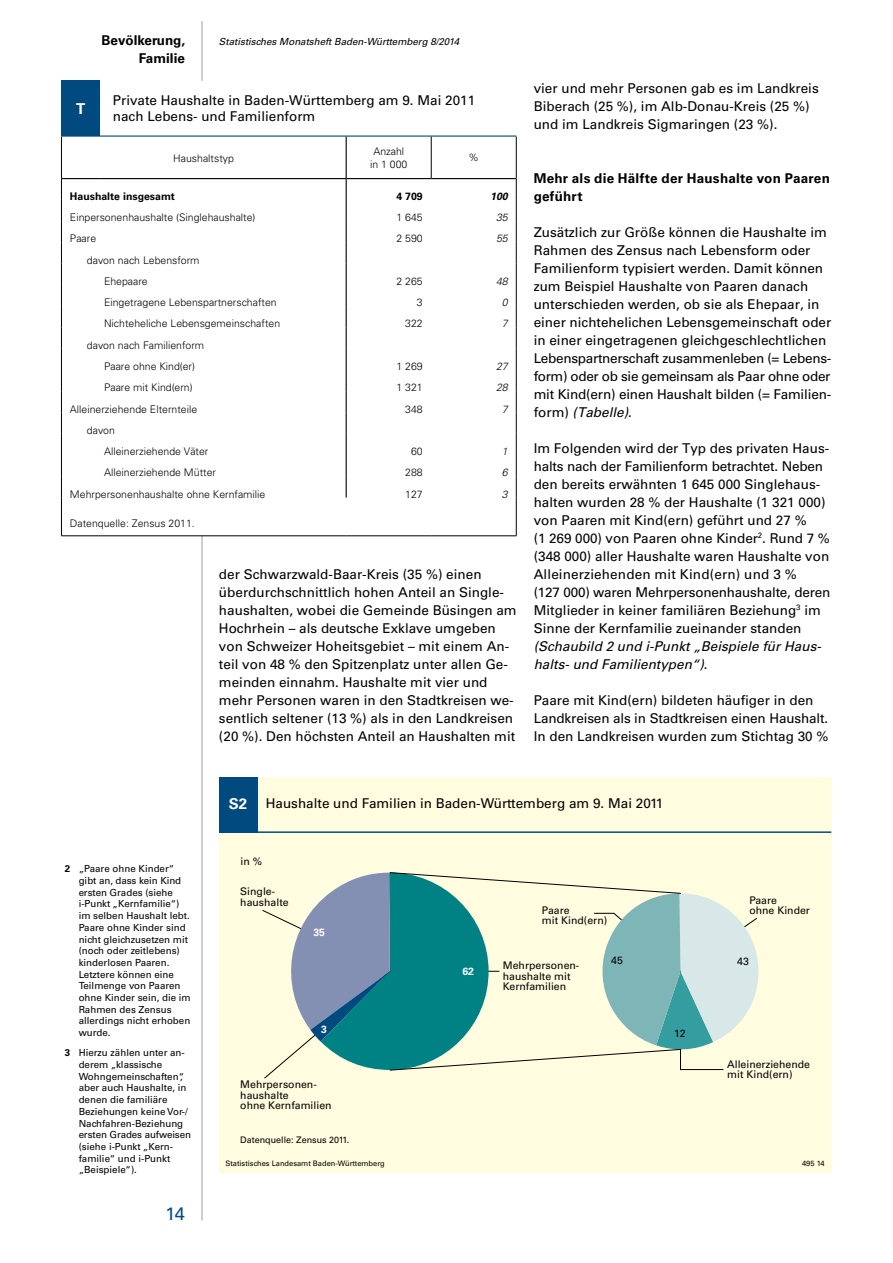
<style>
.page{position:relative;width:893px;height:1263px;background:#fff}
.page>*{position:absolute;margin:0;border:0;box-sizing:border-box;transform-origin:0 0}
.t1{font:18px "Univers";color:#004a7f}
.t2{font:700 15px "Univers";color:#fff}
.t3{font:13.5px/18px "Univers";color:#000}
.t4{font:italic 13.5px/18px "Univers";color:#000}
.t5{font:700 13.5px/18px "Univers";letter-spacing:.015em;color:#000}
.t6{font:300 10.5px/21.3px "Univers";color:#000}
.t7{font:10.5px/10.5px "Univers";color:#000}
.t8{font:700 10.5px "Univers";color:#000}
.t9{font:italic 300 10.5px "Univers";color:#000}
.t10{font:700 10.5px "Univers";color:#fff}
.t11{font:italic 700 10.5px "Univers";color:#000}
.t12{font:9.75px/11.7px "Univers";color:#000}
.t13{font:italic 9.75px "Univers";color:#000}
.t14{font:9px "Univers";color:#000}
.t15{font:7.5px "Univers";color:#000}
.s1{font-style:italic}
.s2{font-style:normal}
.s3{font-weight:700}
.s4{font-weight:700;font-size:15px;color:#fff}
</style>
<div class="page">
<hr style="left:202px;top:21px;width:1px;height:1199px;background:#9c9e9f">
<svg style="left:61px;top:81px;width:455px;height:454px"></svg>
<hr style="left:61px;top:136px;width:39px;height:1px;background:#004a7f">
<hr style="left:100px;top:136px;width:246px;height:1px;background:#004a7f">
<hr style="left:346px;top:136px;width:85px;height:1px;background:#004a7f">
<hr style="left:431px;top:136px;width:85px;height:1px;background:#004a7f">
<hr style="left:346px;top:137px;width:1px;height:41px;background:#000">
<hr style="left:431px;top:137px;width:1px;height:41px;background:#000">
<hr style="left:62px;top:178px;width:38px;height:1px;background:#000">
<hr style="left:100px;top:178px;width:246px;height:1px;background:#000">
<hr style="left:346px;top:178px;width:85px;height:1px;background:#000">
<hr style="left:431px;top:178px;width:85px;height:1px;background:#000">
<svg style="left:346px;top:179px;width:1px;height:318px"></svg>
<hr style="left:61px;top:137px;width:1px;height:42px;background:#000">
<hr style="left:516px;top:137px;width:1px;height:42px;background:#000">
<svg style="left:61px;top:179px;width:1px;height:318px"></svg>
<svg style="left:516px;top:179px;width:1px;height:318px"></svg>
<hr style="left:61px;top:535px;width:39px;height:1px;background:#000">
<hr style="left:100px;top:535px;width:246px;height:1px;background:#000">
<hr style="left:346px;top:535px;width:85px;height:1px;background:#000">
<hr style="left:431px;top:535px;width:85px;height:1px;background:#000">
<hr style="left:61px;top:497px;width:1px;height:39px;background:#000">
<hr style="left:516px;top:497px;width:1px;height:39px;background:#000">
<div style="left:219px;top:777px;width:612px;height:395px;background:#fffcdf"></div>
<div style="left:219px;top:777px;width:38px;height:55px;background:#004a7f"></div>
<svg style="left:262px;top:872px;width:497px;height:207px"></svg>
<hr style="left:219px;top:831px;width:612px;height:2px;background:#004a7f">
<p class="t5" style="left:102px;top:31px;width:85px">Bevölkerung,</p>
<p class="t13" style="left:219px;top:35px;width:242px">Statistisches Monatsheft Baden-Württemberg 8/2014</p>
<p class="t5" style="left:139px;top:49px;width:47px">Familie</p>
<p class="t2" style="left:76px;top:100px;width:11px">T</p>
<p class="t3" style="left:113px;top:92px;width:364px;line-height:16.2px">Private Haushalte in Baden-Württemberg am 9. Mai 2011 nach Lebens- und Familienform</p>
<p class="t6" style="left:173px;top:147px;width:62px">Haushaltstyp</p>
<p class="t6" style="left:370px;top:145px;width:39px;line-height:12.6px;text-align:center">Anzahl in 1 000</p>
<p class="t6" style="left:469px;top:147px;width:12px">%</p>
<p class="t8" style="left:70px;top:190px;width:107px">Haushalte insgesamt</p>
<p class="t8" style="left:396px;top:190px;width:28px">4 709</p>
<p class="t11" style="left:490px;top:190px;width:19px">100</p>
<p class="t6" style="left:70px;top:207px;width:187px">Einpersonenhaushalte (Singlehaushalte)</p>
<p class="t6" style="left:396px;top:207px;width:28px">1 645</p>
<p class="t9" style="left:496px;top:211px;width:13px">35</p>
<p class="t6" style="left:70px;top:228px;width:28px">Paare</p>
<p class="t6" style="left:396px;top:228px;width:28px">2 590</p>
<p class="t9" style="left:496px;top:232px;width:13px">55</p>
<p class="t6" style="left:104px;top:249px;width:97px;text-indent:-17px">davon nach Lebensform<br>Ehepaare</p>
<p class="t6" style="left:396px;top:271px;width:28px">2 265</p>
<p class="t9" style="left:496px;top:275px;width:13px">48</p>
<p class="t6" style="left:104px;top:292px;width:174px">Eingetragene Lebenspartnerschaften</p>
<p class="t6" style="left:417px;top:292px;width:7px">3</p>
<p class="t9" style="left:502px;top:296px;width:7px">0</p>
<p class="t6" style="left:104px;top:313px;width:178px">Nichteheliche Lebensgemeinschaften</p>
<p class="t6" style="left:405px;top:313px;width:19px">322</p>
<p class="t9" style="left:502px;top:317px;width:7px">7</p>
<p class="t6" style="left:104px;top:334px;width:102px;text-indent:-17px">davon nach Familienform<br>Paare ohne Kind(er)</p>
<p class="t6" style="left:396px;top:356px;width:28px">1 269</p>
<p class="t9" style="left:496px;top:360px;width:13px">27</p>
<p class="t6" style="left:104px;top:377px;width:90px">Paare mit Kind(ern)</p>
<p class="t6" style="left:396px;top:377px;width:28px">1 321</p>
<p class="t9" style="left:496px;top:381px;width:13px">28</p>
<p class="t6" style="left:70px;top:398px;width:129px">Alleinerziehende Elternteile</p>
<p class="t6" style="left:405px;top:398px;width:19px">348</p>
<p class="t9" style="left:502px;top:402px;width:7px">7</p>
<p class="t6" style="left:104px;top:419px;width:106px;text-indent:-17px">davon<br>Alleinerziehende Väter</p>
<p class="t6" style="left:411px;top:441px;width:13px">60</p>
<p class="t9" style="left:502px;top:445px;width:7px">1</p>
<p class="t6" style="left:104px;top:462px;width:114px">Alleinerziehende Mütter</p>
<p class="t6" style="left:405px;top:462px;width:19px">288</p>
<p class="t9" style="left:502px;top:466px;width:7px">6</p>
<p class="t6" style="left:70px;top:483px;width:197px">Mehrpersonenhaushalte ohne Kernfamilie</p>
<p class="t6" style="left:405px;top:483px;width:19px">127</p>
<p class="t9" style="left:502px;top:487px;width:7px">3</p>
<p class="t6" style="left:70px;top:513px;width:126px">Datenquelle: Zensus 2011.</p>
<p class="t3" style="left:219px;top:565px;width:299px">der Schwarzwald-Baar-Kreis (35 %) einen überdurchschnittlich hohen Anteil an Single&shy;haushalten, wobei die Gemeinde Büsingen am Hochrhein – als deutsche Exklave umgeben von Schweizer Hoheitsgebiet – mit einem An&shy;teil von 48 % den Spitzenplatz unter allen Ge&shy;meinden einnahm. Haushalte mit vier und mehr Personen waren in den Stadtkreisen we&shy;sentlich seltener (13 %) als in den Landkreisen (20 %). Den höchsten Anteil an Haushalten mit</p>
<p class="t3" style="left:534px;top:79px;width:287px">vier und mehr Personen gab es im Landkreis<br>Biberach (25 %), im Alb-Donau-Kreis (25 %) und im Landkreis Sigmaringen (23 %).</p>
<p class="t5" style="left:534px;top:169px;width:298px">Mehr als die Hälfte der Haushalte von Paaren geführt</p>
<p class="t3" style="left:534px;top:223px;width:299px">Zusätzlich zur Größe können die Haushalte im Rahmen des Zensus nach Lebensform oder Familienform typisiert werden. Damit können zum Beispiel Haushalte von Paaren danach unterschieden werden, ob sie als Ehepaar, in einer nichtehelichen Lebensgemeinschaft oder in einer eingetragenen gleichgeschlechtlichen Lebenspartnerschaft zusammenleben (= Lebens&shy;form) oder ob sie gemeinsam als Paar ohne oder mit Kind(ern) einen Haushalt bilden (= Familien&shy;form) <span class="s1">(Tabelle)</span>.</p>
<p class="t3" style="left:534px;top:439px;width:298px">Im Folgenden wird der Typ des privaten Haus&shy;halts nach der Familienform betrachtet. Neben den bereits erwähnten 1 645 000 Singlehaus&shy;halten wurden 28 % der Haushalte (1 321 000) von Paaren mit Kind(ern) geführt und 27 %<br>(1 269 000) von Paaren ohne Kinder<sup>2</sup>. Rund 7 % (348 000) aller Haushalte waren Haushalte von Alleinerziehenden mit Kind(ern) und 3 %<br>(127 000) waren Mehrpersonenhaushalte, deren Mitglieder in keiner familiären Beziehung<sup>3</sup> im Sinne der Kernfamilie zueinander standen</p>
<p class="t4" style="left:534px;top:637px;width:289px">(Schaubild 2 und i-Punkt „Beispiele für Haus&shy;halts- und Familientypen“)<span class="s2">.</span></p>
<p class="t3" style="left:534px;top:691px;width:296px">Paare mit Kind(ern) bildeten häufiger in den<br>Landkreisen als in Stadtkreisen einen Haushalt.<br>In den Landkreisen wurden zum Stichtag 30 %</p>
<p class="t12" style="left:79px;top:863px;width:114px;text-indent:-14px"><span class="s3">2</span> „Paare ohne Kinder“ gibt an, dass kein Kind ersten Grades (siehe i-Punkt „Kernfamilie“) im selben Haushalt lebt.<br>Paare ohne Kinder sind nicht gleichzusetzen mit (noch oder zeitlebens) kinderlosen Paaren.<br>Letztere können eine<br>Teilmenge von Paaren ohne Kinder sein, die im<br>Rahmen des Zensus allerdings nicht erhoben wurde.</p>
<p class="t12" style="left:79px;top:1047px;width:114px;text-indent:-14px"><span class="s3">3</span> Hierzu zählen unter an&shy;derem „klassische<br>Wohngemeinschaften“, aber auch Haushalte, in denen die familiäre<br>Beziehungen keine Vor-/<br>Nachfahren-Beziehung ersten Grades aufweisen (siehe i-Punkt „Kern&shy;familie“ und i-Punkt „Beispiele“).</p>
<h1 class="t1" style="left:166px;top:1203px;width:21px">14</h1>
<p class="t3" style="left:229px;top:795px;width:436px"><span class="s4">S2</span> Haushalte und Familien in Baden-Württemberg am 9. Mai 2011</p>
<p class="t7" style="left:240px;top:856px;width:23px">in %</p>
<p class="t7" style="left:240px;top:886px;width:50px">Single&shy;haushalte</p>
<p class="t10" style="left:313px;top:926px;width:13px">35</p>
<p class="t10" style="left:321px;top:1023px;width:7px">3</p>
<p class="t7" style="left:240px;top:1079px;width:93px">Mehrpersonen&shy;haushalte<br>ohne Kernfamilien</p>
<p class="t14" style="left:240px;top:1134px;width:110px">Datenquelle: Zensus 2011.</p>
<p class="t10" style="left:462px;top:965px;width:13px">62</p>
<p class="t7" style="left:542px;top:905px;width:67px">Paare<br>mit Kind(ern)</p>
<p class="t7" style="left:749px;top:895px;width:62px">Paare<br>ohne Kinder</p>
<p class="t7" style="left:503px;top:960px;width:78px">Mehrpersonen&shy;haushalte mit<br>Kernfamilien</p>
<p class="t7" style="left:611px;top:955px;width:13px">45</p>
<p class="t7" style="left:737px;top:956px;width:13px">43</p>
<p class="t7" style="left:674px;top:1028px;width:13px">12</p>
<p class="t7" style="left:727px;top:1058px;width:84px">Alleinerziehende mit Kind(ern)</p>
<p class="t15" style="left:225px;top:1159px;width:161px">Statistisches Landesamt Baden-Württemberg</p>
<p class="t15" style="left:802px;top:1159px;width:24px">495 14</p>
</div>
